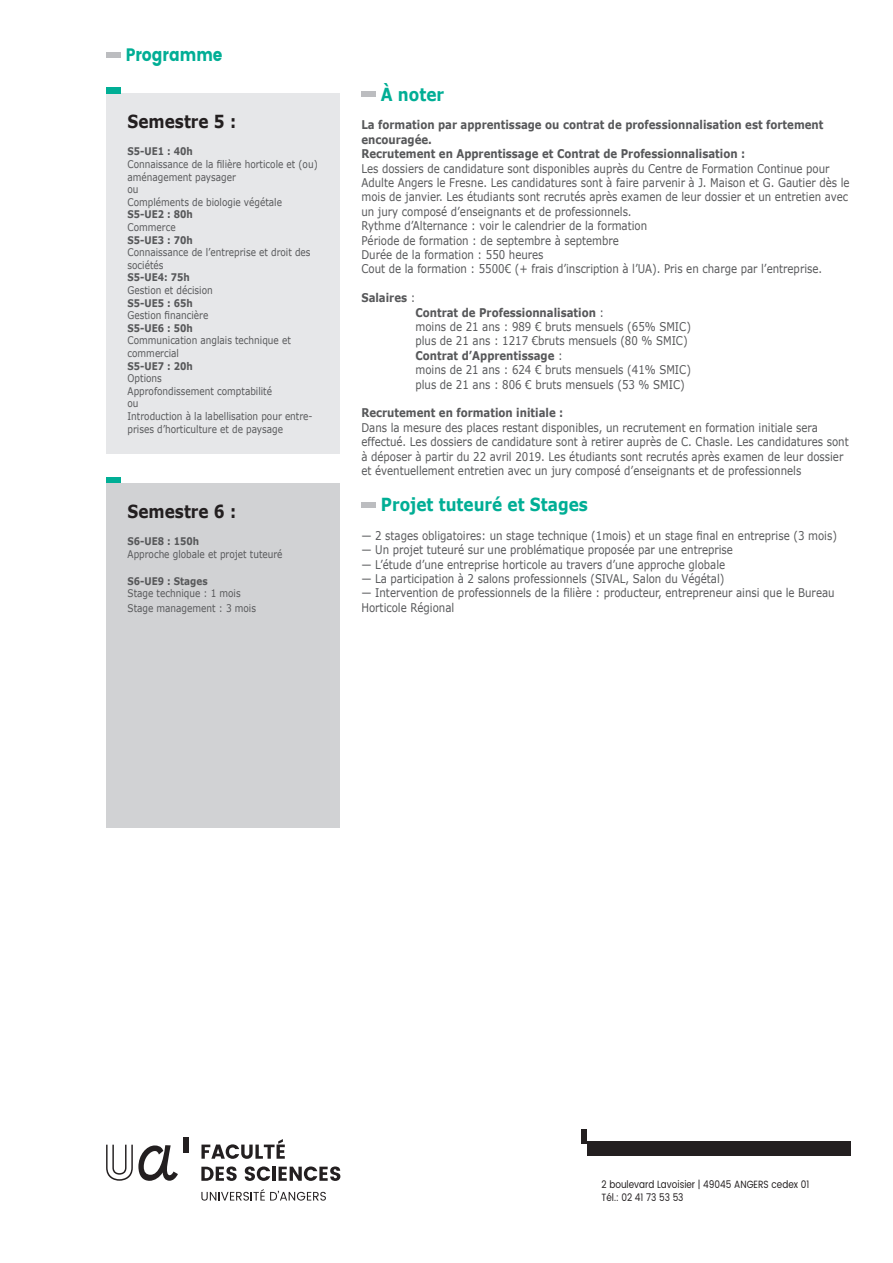
<style>
.page{position:relative;width:893px;height:1263px;background:#fff}
.page>*{position:absolute;margin:0;border:0;box-sizing:border-box;transform-origin:0 0}
.t1{font:700 18px "Verdana";color:#00ae95;scale:.85 1}
.t2{font:700 18px "Verdana";color:#231f20;scale:.85 1}
.t3{font:700 18px "UA Poppins Texte";color:#00ae95;scale:.85 1}
.t4{font:12px/14.4px "Verdana";color:#57585a;scale:.85 1}
.t5{font:700 12px/14.4px "Verdana";color:#57585a;scale:.85 1}
.t6{font:10.5px/12.6px "Verdana";color:#57585a;scale:.85 1}
.t7{font:700 10.5px "Verdana";color:#57585a;scale:.85 1}
.t8{font:10.5px "UA Poppins Texte";color:#231f20;scale:.85 1}
.s1{font-weight:400}
</style>
<div class="page">
<div style="left:581px;top:1129px;width:6px;height:14px;background:#231f20"></div>
<div style="left:587px;top:1142px;width:263px;height:14px;background:#231f20"></div>
<div style="left:106px;top:52px;width:14px;height:6px;background:#bcbdc0"></div>
<div style="left:106px;top:93px;width:234px;height:361px;background:#e6e7e9"></div>
<div style="left:106px;top:87px;width:14px;height:6px;background:#00ae95"></div>
<div style="left:106px;top:483px;width:234px;height:345px;background:#d1d2d4"></div>
<div style="left:106px;top:477px;width:14px;height:6px;background:#00ae95"></div>
<div style="left:361px;top:91px;width:15px;height:6px;background:#bcbdc0"></div>
<div style="left:361px;top:502px;width:15px;height:6px;background:#bcbdc0"></div>
<svg style="left:201px;top:1189px;width:125px;height:11px"></svg>
<div style="left:183px;top:1137px;width:6px;height:15px;background:#231f20"></div>
<svg style="left:201px;top:1139px;width:84px;height:20px"></svg>
<svg style="left:201px;top:1166px;width:36px;height:15px"></svg>
<svg style="left:245px;top:1166px;width:25px;height:15px"></svg>
<hr style="left:272px;top:1167px;width:4px;height:14px;background:#231f20">
<svg style="left:279px;top:1166px;width:61px;height:15px"></svg>
<svg style="left:106px;top:1145px;width:72px;height:36px"></svg>
<p class="t3" style="left:126px;top:45px;width:116px">Programme</p>
<p class="t2" style="left:128px;top:110px;width:129px">Semestre 5 :</p>
<p class="t7" style="left:128px;top:145px;width:78px">S5-UE1 : 40h</p>
<p class="t6" style="left:128px;top:158px;width:225px">Connaissance de la filière horticole et (ou) aménagement paysager</p>
<p class="t6" style="left:128px;top:183px;width:15px">ou</p>
<p class="t6" style="left:128px;top:196px;width:183px">Compléments de biologie végétale</p>
<p class="t7" style="left:128px;top:208px;width:78px">S5-UE2 : 80h</p>
<p class="t6" style="left:128px;top:221px;width:58px">Commerce</p>
<p class="t7" style="left:128px;top:233px;width:78px">S5-UE3 : 70h</p>
<p class="t6" style="left:128px;top:246px;width:217px">Connaissance de l’entreprise et droit des sociétés</p>
<p class="t7" style="left:128px;top:271px;width:75px">S5-UE4: 75h</p>
<p class="t6" style="left:128px;top:284px;width:102px">Gestion et décision</p>
<p class="t7" style="left:128px;top:296px;width:78px">S5-UE5 : 65h</p>
<p class="t6" style="left:128px;top:309px;width:97px">Gestion financière</p>
<p class="t7" style="left:128px;top:321px;width:78px">S5-UE6 : 50h</p>
<p class="t6" style="left:128px;top:334px;width:194px">Communication anglais technique et commercial</p>
<p class="t7" style="left:128px;top:359px;width:78px">S5-UE7 : 20h</p>
<p class="t6" style="left:128px;top:372px;width:42px">Options</p>
<p class="t6" style="left:128px;top:385px;width:172px">Approfondissement comptabilité</p>
<p class="t6" style="left:128px;top:397px;width:15px">ou</p>
<p class="t6" style="left:128px;top:410px;width:219px">Introduction à la labellisation pour entre&shy;prises d’horticulture et de paysage</p>
<p class="t2" style="left:128px;top:500px;width:129px">Semestre 6 :</p>
<p class="t7" style="left:128px;top:535px;width:86px">S6-UE8 : 150h</p>
<p class="t6" style="left:128px;top:548px;width:184px">Approche globale et projet tuteuré</p>
<p class="t7" style="left:128px;top:574px;width:96px">S6-UE9 : Stages</p>
<p class="t6" style="left:128px;top:587px;width:135px">Stage technique : 1 mois</p>
<p class="t6" style="left:128px;top:602px;width:153px">Stage management : 3 mois</p>
<p class="t1" style="left:381px;top:82px;width:76px">À noter</p>
<p class="t5" style="left:361px;top:118px;width:545px">La formation par apprentissage ou contrat de professionnalisation est fortement encouragée.</p>
<p class="t5" style="left:361px;top:147px;width:453px">Recrutement en Apprentissage et Contrat de Professionnalisation :</p>
<p class="t4" style="left:361px;top:161px;width:576px">Les dossiers de candidature sont disponibles auprès du Centre de Formation Continue pour Adulte Angers le Fresne. Les candidatures sont à faire parvenir à J. Maison et G. Gautier dès le mois de janvier. Les étudiants sont recrutés après examen de leur dossier et un entretien avec un jury composé d’enseignants et de professionnels.</p>
<p class="t4" style="left:361px;top:219px;width:338px">Rythme d’Alternance : voir le calendrier de la formation</p>
<p class="t4" style="left:361px;top:233px;width:304px">Période de formation : de septembre à septembre</p>
<p class="t4" style="left:361px;top:248px;width:216px">Durée de la formation : 550 heures</p>
<p class="t4" style="left:361px;top:262px;width:544px">Cout de la formation : 5500€ (+ frais d’inscription à l’UA). Pris en charge par l’entreprise.</p>
<p class="t5" style="left:361px;top:291px;width:65px">Salaires <span class="s1">:</span></p>
<p class="t5" style="left:415px;top:305px;width:223px">Contrat de Professionnalisation <span class="s1">:</span></p>
<p class="t4" style="left:415px;top:320px;width:326px">moins de 21 ans : 989 € bruts mensuels (65% SMIC)</p>
<p class="t4" style="left:415px;top:334px;width:322px">plus de 21 ans : 1217 €bruts mensuels (80 % SMIC)</p>
<p class="t5" style="left:415px;top:348px;width:175px">Contrat d’Apprentissage <span class="s1">:</span></p>
<p class="t4" style="left:415px;top:363px;width:326px">moins de 21 ans : 624 € bruts mensuels (41% SMIC)</p>
<p class="t4" style="left:415px;top:377px;width:318px">plus de 21 ans : 806 € bruts mensuels (53 % SMIC)</p>
<p class="t5" style="left:361px;top:406px;width:239px">Recrutement en formation initiale :</p>
<p class="t4" style="left:361px;top:420px;width:575px">Dans la mesure des places restant disponibles, un recrutement en formation initiale sera effectué. Les dossiers de candidature sont à retirer auprès de C. Chasle. Les candidatures sont à déposer à partir du 22 avril 2019. Les étudiants sont recrutés après examen de leur dossier et éventuellement entretien avec un jury composé d’enseignants et de professionnels</p>
<p class="t1" style="left:381px;top:493px;width:245px">Projet tuteuré et Stages</p>
<p class="t4" style="left:361px;top:528px;width:561px">— 2 stages obligatoires: un stage technique (1mois) et un stage final en entreprise (3 mois)</p>
<p class="t4" style="left:361px;top:543px;width:439px">— Un projet tuteuré sur une problématique proposée par une entreprise</p>
<p class="t4" style="left:361px;top:557px;width:429px">— L’étude d’une entreprise horticole au travers d’une approche globale</p>
<p class="t4" style="left:361px;top:572px;width:429px">— La participation à 2 salons professionnels (SIVAL, Salon du Végétal)</p>
<p class="t4" style="left:361px;top:586px;width:558px">— Intervention de professionnels de la filière : producteur, entrepreneur ainsi que le Bureau<br>Horticole Régional</p>
<p class="t8" style="left:601px;top:1177px;width:246px">2 boulevard Lavoisier | 49045 ANGERS cedex 01</p>
<p class="t8" style="left:601px;top:1190px;width:98px">Tél.: 02 41 73 53 53</p>
</div>
